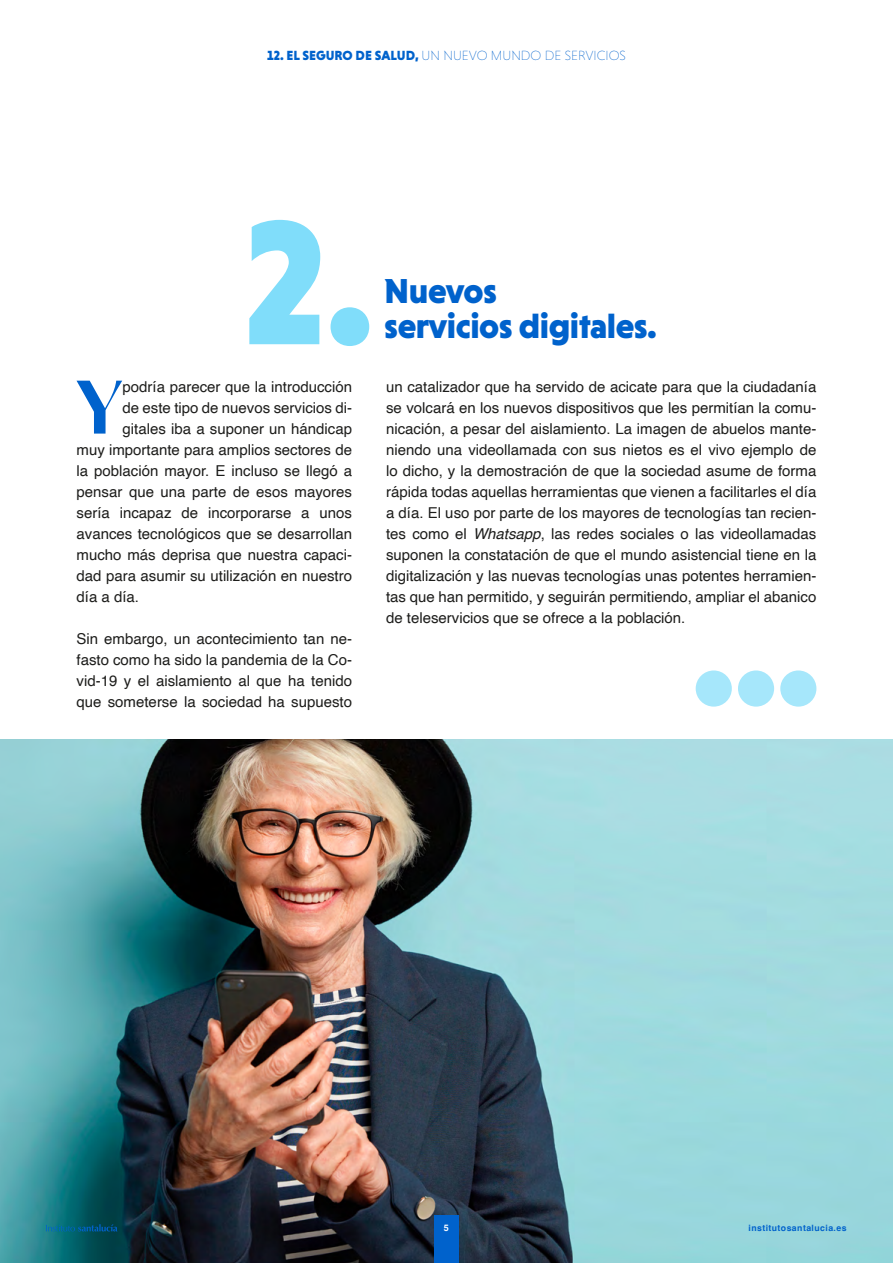
<style>
.page{position:relative;width:893px;height:1263px;background:#fff}
.page>*{position:absolute;margin:0;border:0;box-sizing:border-box;transform-origin:0 0}
.t1{font:900 180px "Niveau Grotesk";color:#80ddfa}
.t2{font:600 72.75px "Ivy Mode";color:#0062cc}
.t3{font:900 35.25px/35.2px "Niveau Grotesk";letter-spacing:-.015em;color:#0062cc}
.t4{font:15px/21px "Helvetica";color:#1d1d1b;text-align:justify}
.t5{font:200 13.5px "Niveau Grotesk";color:#0062cc}
.t6{font:700 9px "Helvetica";color:#fff}
.t7{font:700 8.7px "Helvetica";letter-spacing:.05em;color:#0062cc}
.s1{font-weight:900}
.s2{font-style:italic}
</style>
<div class="page">
<img style="left:0;top:740px;width:893px;height:523px">
<div style="left:696px;top:670px;width:36px;height:37px;background:#a6e7fb;border-radius:50%"></div>
<div style="left:738px;top:670px;width:36px;height:37px;background:#a6e7fb;border-radius:50%"></div>
<div style="left:780px;top:670px;width:36px;height:37px;background:#a6e7fb;border-radius:50%"></div>
<div style="left:434px;top:1215px;width:25px;height:48px;background:#0062cc"></div>
<svg style="left:46px;top:1224px;width:71px;height:7px"></svg>
<p class="t5" style="left:267px;top:48px;width:360px"><span class="s1">12. EL SEGURO DE SALUD,</span> UN NUEVO MUNDO DE SERVICIOS</p>
<h1 class="t1" style="left:242px;top:178px;width:134px">2.</h1>
<h2 class="t2" style="left:76px;top:358px;width:48px">Y</h2>
<p class="t4" style="left:123px;top:376px;width:231px">podría parecer que la introducción</p>
<p class="t4" style="left:123px;top:397px;width:231px">de este tipo de nuevos servicios di-</p>
<p class="t4" style="left:123px;top:418px;width:231px">gitales iba a suponer un hándicap</p>
<p class="t4" style="left:77px;top:439px;width:277px">muy importante para amplios sectores de</p>
<p class="t4" style="left:77px;top:460px;width:277px">la población mayor. E incluso se llegó a</p>
<p class="t4" style="left:77px;top:481px;width:277px">pensar que una parte de esos mayores</p>
<p class="t4" style="left:77px;top:502px;width:277px">sería incapaz de incorporarse a unos</p>
<p class="t4" style="left:77px;top:523px;width:277px">avances tecnológicos que se desarrollan</p>
<p class="t4" style="left:77px;top:544px;width:277px">mucho más deprisa que nuestra capaci-</p>
<p class="t4" style="left:77px;top:565px;width:277px">dad para asumir su utilización en nuestro</p>
<p class="t4" style="left:77px;top:586px;width:64px">día a día.</p>
<p class="t4" style="left:77px;top:628px;width:277px">Sin embargo, un acontecimiento tan ne&shy;fasto como ha sido la pandemia de la Co&shy;vid-19 y el aislamiento al que ha tenido que someterse la sociedad ha supuesto</p>
<h3 class="t3" style="left:384px;top:273px;width:274px">Nuevos<br>servicios digitales.</h3>
<p class="t4" style="left:386px;top:376px;width:432px">un catalizador que ha servido de acicate para que la ciudadanía se volcará en los nuevos dispositivos que les permitían la comu&shy;nicación, a pesar del aislamiento. La imagen de abuelos mante&shy;niendo una videollamada con sus nietos es el vivo ejemplo de lo dicho, y la demostración de que la sociedad asume de forma rápida todas aquellas herramientas que vienen a facilitarles el día a día. El uso por parte de los mayores de tecnologías tan recien&shy;tes como el <span class="s2">Whatsapp</span>, las redes sociales o las videollamadas suponen la constatación de que el mundo asistencial tiene en la digitalización y las nuevas tecnologías unas potentes herramien&shy;tas que han permitido, y seguirán permitiendo, ampliar el abanico de teleservicios que se ofrece a la población.</p>
<p class="t6" style="left:444px;top:1223px;width:7px">5</p>
<p class="t7" style="left:748px;top:1223px;width:100px">institutosantalucia.es</p>
</div>
